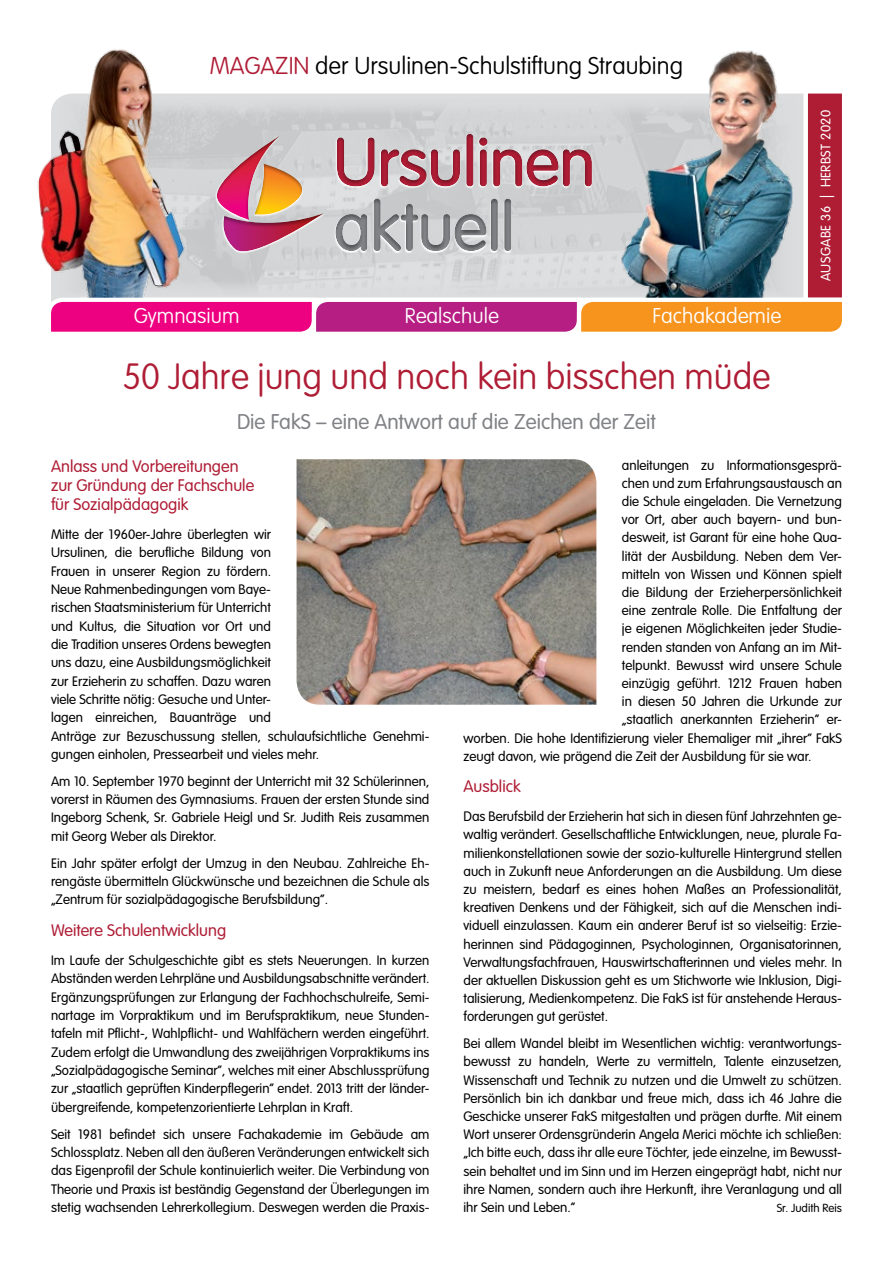
<style>
.page{position:relative;width:893px;height:1263px;background:#fff}
.page>*{position:absolute;margin:0;border:0;box-sizing:border-box;transform-origin:0 0}
.t1{font:300 65.85px "VAG Rounded LT";color:#af1d35}
.t2{font:300 65.85px "VAG Rounded LT";color:#808285}
.t3{font:100 36px "VAG Rounded LT";color:#af1d35}
.t4{font:100 24px "VAG Rounded LT";color:#000}
.t5{font:300 21px "VAG Rounded LT";color:#808285}
.t6{font:100 21px "VAG Rounded LT";color:#fff}
.t7{font:300 16.5px/19px "VAG Rounded LT";color:#af1d35}
.t8{font:300 13.5px/18.3px "VAG Rounded LT";color:#000;text-align:justify}
.t9{font:300 13.5px "VAG Rounded LT";letter-spacing:.025em;color:#fff}
.t10{font:300 11.55px "VAG Rounded LT";color:#000}
.s1{color:#af1d35}
</style>
<div class="page">
<img style="left:37px;top:49px;width:114px;height:210px">
<img style="left:708px;top:50px;width:69px;height:37px">
<img style="left:45px;top:87px;width:797px;height:245px">
<img style="left:297px;top:459px;width:299px;height:246px">
<h3 class="t4" style="left:210px;top:51px;width:475px"><span class="s1">MAGAZIN</span> der Ursulinen-Schulstiftung Straubing</h3>
<h1 class="t1" style="left:334px;top:125px;width:263px">Ursulinen</h1>
<h1 class="t2" style="left:334px;top:189px;width:182px">aktuell</h1>
<h3 class="t6" style="left:134px;top:304px;width:107px">Gymnasium</h3>
<h3 class="t6" style="left:405px;top:304px;width:96px">Realschule</h3>
<h3 class="t6" style="left:653px;top:304px;width:130px">Fachakademie</h3>
<p class="t9" style="left:818px;top:281px;width:173px;rotate:-90deg">AUSGABE 36 | HERBST 2020</p>
<h2 class="t3" style="left:122px;top:356px;width:650px">50 Jahre jung und noch kein bisschen müde</h2>
<h3 class="t5" style="left:237px;top:410px;width:420px">Die FakS – eine Antwort auf die Zeichen der Zeit</h3>
<p class="t7" style="left:51px;top:457px;width:205px">Anlass und Vorbereitungen zur Gründung der Fachschule für Sozialpädagogik</p>
<p class="t8" style="left:51px;top:525px;width:380px;text-align:left">Mitte der 1960er-Jahre überlegten wir<br>Ursulinen, die berufliche Bildung von<br>Frauen in unserer Region zu fördern.<br>Neue Rahmenbedingungen vom Baye-<br>rischen Staatsministerium für Unterricht<br>und Kultus, die Situation vor Ort und<br>die Tradition unseres Ordens bewegten<br>uns dazu, eine Ausbildungsmöglichkeit<br>zur Erzieherin zu schaffen. Dazu waren<br>viele Schritte nötig: Gesuche und Unter-<br>lagen einreichen, Bauanträge und<br>Anträge zur Bezuschussung stellen, schulaufsichtliche Genehmi&shy;gungen einholen, Pressearbeit und vieles mehr.</p>
<p class="t8" style="left:51px;top:772px;width:380px">Am 10. September 1970 beginnt der Unterricht mit 32 Schülerinnen, vorerst in Räumen des Gymnasiums. Frauen der ersten Stunde sind Ingeborg Schenk, Sr. Gabriele Heigl und Sr. Judith Reis zusammen mit Georg Weber als Direktor.</p>
<p class="t8" style="left:51px;top:854px;width:380px">Ein Jahr später erfolgt der Umzug in den Neubau. Zahlreiche Eh&shy;rengäste übermitteln Glückwünsche und bezeichnen die Schule als „Zentrum für sozialpädagogische Berufsbildung“.</p>
<p class="t7" style="left:51px;top:921px;width:177px">Weitere Schulentwicklung</p>
<p class="t8" style="left:51px;top:952px;width:380px">Im Laufe der Schulgeschichte gibt es stets Neuerungen. In kurzen Abständen werden Lehrpläne und Ausbildungsabschnitte verändert.<br>Ergänzungsprüfungen zur Erlangung der Fachhochschulreife, Semi&shy;nartage im Vorpraktikum und im Berufspraktikum, neue Stunden&shy;tafeln mit Pflicht-, Wahlpflicht- und Wahlfächern werden eingeführt.<br>Zudem erfolgt die Umwandlung des zweijährigen Vorpraktikums ins „Sozialpädagogische Seminar“, welches mit einer Abschlussprüfung zur „staatlich geprüften Kinderpflegerin“ endet. 2013 tritt der länder&shy;übergreifende, kompetenzorientierte Lehrplan in Kraft.</p>
<p class="t8" style="left:51px;top:1125px;width:380px">Seit 1981 befindet sich unsere Fachakademie im Gebäude am Schlossplatz. Neben all den äußeren Veränderungen entwickelt sich das Eigenprofil der Schule kontinuierlich weiter. Die Verbindung von Theorie und Praxis ist beständig Gegenstand der Überlegungen im stetig wachsenden Lehrerkollegium. Deswegen werden die Praxis-</p>
<p class="t8" style="left:622px;top:456px;width:222px">anleitungen zu Informationsgesprä-</p>
<p class="t8" style="left:622px;top:474px;width:222px">chen und zum Erfahrungsaustausch an</p>
<p class="t8" style="left:622px;top:492px;width:222px">die Schule eingeladen. Die Vernetzung</p>
<p class="t8" style="left:622px;top:511px;width:221px">vor Ort, aber auch bayern- und bun-</p>
<p class="t8" style="left:622px;top:529px;width:222px">desweit, ist Garant für eine hohe Qua-</p>
<p class="t8" style="left:622px;top:547px;width:222px">lität der Ausbildung. Neben dem Ver-</p>
<p class="t8" style="left:622px;top:565px;width:222px">mitteln von Wissen und Können spielt</p>
<p class="t8" style="left:622px;top:583px;width:222px">die Bildung der Erzieherpersönlichkeit</p>
<p class="t8" style="left:622px;top:602px;width:222px">eine zentrale Rolle. Die Entfaltung der</p>
<p class="t8" style="left:622px;top:620px;width:222px">je eigenen Möglichkeiten jeder Studie-</p>
<p class="t8" style="left:622px;top:638px;width:221px">renden standen von Anfang an im Mit-</p>
<p class="t8" style="left:622px;top:656px;width:222px">telpunkt. Bewusst wird unsere Schule</p>
<p class="t8" style="left:622px;top:674px;width:222px">einzügig geführt. 1212 Frauen haben</p>
<p class="t8" style="left:622px;top:693px;width:221px">in diesen 50 Jahren die Urkunde zur</p>
<p class="t8" style="left:622px;top:711px;width:222px">„staatlich anerkannten Erzieherin“ er-</p>
<p class="t8" style="left:463px;top:729px;width:380px">worben. Die hohe Identifizierung vieler Ehemaliger mit „ihrer“ FakS</p>
<p class="t8" style="left:463px;top:747px;width:350px">zeugt davon, wie prägend die Zeit der Ausbildung für sie war.</p>
<p class="t7" style="left:463px;top:778px;width:59px">Ausblick</p>
<p class="t8" style="left:463px;top:808px;width:380px">Das Berufsbild der Erzieherin hat sich in diesen fünf Jahrzehnten ge&shy;waltig verändert. Gesellschaftliche Entwicklungen, neue, plurale Fa&shy;milienkonstellationen sowie der sozio-kulturelle Hintergrund stellen auch in Zukunft neue Anforderungen an die Ausbildung. Um diese zu meistern, bedarf es eines hohen Maßes an Professionalität, kreativen Denkens und der Fähigkeit, sich auf die Menschen indi&shy;viduell einzulassen. Kaum ein anderer Beruf ist so vielseitig: Erzie&shy;herinnen sind Pädagoginnen, Psychologinnen, Organisatorinnen, Verwaltungsfachfrauen, Hauswirtschafterinnen und vieles mehr. In der aktuellen Diskussion geht es um Stichworte wie Inklusion, Digi&shy;talisierung, Medienkompetenz. Die FakS ist für anstehende Heraus&shy;forderungen gut gerüstet.</p>
<p class="t8" style="left:463px;top:1035px;width:380px">Bei allem Wandel bleibt im Wesentlichen wichtig: verantwortungs&shy;bewusst zu handeln, Werte zu vermitteln, Talente einzusetzen, Wissenschaft und Technik zu nutzen und die Umwelt zu schützen.<br>Persönlich bin ich dankbar und freue mich, dass ich 46 Jahre die Geschicke unserer FakS mitgestalten und prägen durfte. Mit einem Wort unserer Ordensgründerin Angela Merici möchte ich schließen: „Ich bitte euch, dass ihr alle eure Töchter, jede einzelne, im Bewusst&shy;sein behaltet und im Sinn und im Herzen eingeprägt habt, nicht nur ihre Namen, sondern auch ihre Herkunft, ihre Veranlagung und all ihr Sein und Leben.“</p>
<p class="t10" style="left:777px;top:1201px;width:67px">Sr. Judith Reis</p>
</div>
